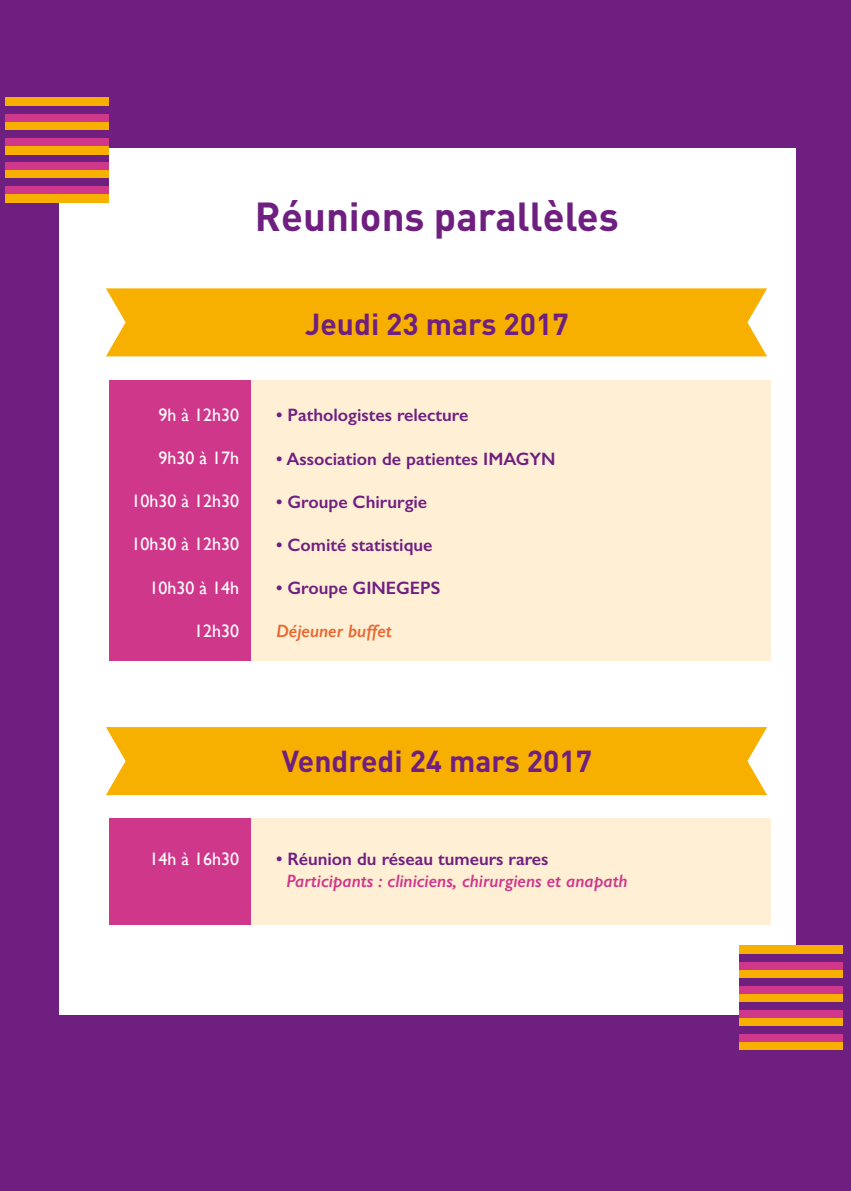
<style>
.page{position:relative;width:851px;height:1191px;background:#fff}
.page>*{position:absolute;margin:0;border:0;box-sizing:border-box;transform-origin:0 0}
.t1{font:700 40px "DIN";color:#6f1f80}
.t2{font:700 30px "DIN";color:#6f1f80}
.t3{font:600 18px "Gill Sans";color:#6f1f80}
.t4{font:18px "Gill Sans";color:#fff}
.t5{font:italic 600 18px "Gill Sans";color:#cf378a}
.t6{font:italic 600 18px "Gill Sans";color:#ea662e}
</style>
<div class="page">
<div style="left:0;top:0;width:850px;height:1191px;background:#6f1f80"></div>
<div style="left:59px;top:57px;width:736px;height:1080px;background:#fff"></div>
<div style="left:0;top:1015px;width:850px;height:176px;background:#6f1f80"></div>
<div style="left:0;top:0;width:850px;height:147px;background:#6f1f80"></div>
<div style="left:128px;top:380px;width:642px;height:280px;background:#ffefd5"></div>
<div style="left:222px;top:818px;width:548px;height:106px;background:#ffefd5"></div>
<div style="left:109px;top:380px;width:142px;height:280px;background:#cf378a"></div>
<div style="left:109px;top:818px;width:142px;height:106px;background:#cf378a"></div>
<div style="left:106px;top:288px;width:661px;height:69px;background:#f8b000"></div>
<div style="left:106px;top:727px;width:661px;height:69px;background:#f8b000"></div>
<div style="left:738px;top:1041px;width:104px;height:9px;background:#f8b000"></div>
<div style="left:738px;top:1033px;width:104px;height:8px;background:#cf378a"></div>
<div style="left:738px;top:1017px;width:104px;height:8px;background:#f8b000"></div>
<div style="left:738px;top:1009px;width:104px;height:8px;background:#cf378a"></div>
<div style="left:738px;top:1001px;width:104px;height:8px;background:#6f1f80"></div>
<div style="left:738px;top:993px;width:104px;height:8px;background:#f8b000"></div>
<div style="left:738px;top:985px;width:104px;height:8px;background:#cf378a"></div>
<div style="left:738px;top:977px;width:104px;height:8px;background:#6f1f80"></div>
<div style="left:738px;top:969px;width:104px;height:8px;background:#f8b000"></div>
<div style="left:738px;top:961px;width:104px;height:8px;background:#cf378a"></div>
<div style="left:738px;top:953px;width:104px;height:8px;background:#6f1f80"></div>
<div style="left:738px;top:945px;width:104px;height:8px;background:#f8b000"></div>
<div style="left:5px;top:194px;width:104px;height:8px;background:#f8b000"></div>
<div style="left:5px;top:186px;width:104px;height:8px;background:#cf378a"></div>
<div style="left:5px;top:178px;width:104px;height:8px;background:#6f1f80"></div>
<div style="left:5px;top:170px;width:104px;height:8px;background:#f8b000"></div>
<div style="left:5px;top:162px;width:104px;height:8px;background:#cf378a"></div>
<div style="left:5px;top:154px;width:104px;height:8px;background:#6f1f80"></div>
<div style="left:5px;top:146px;width:104px;height:8px;background:#f8b000"></div>
<div style="left:5px;top:138px;width:104px;height:8px;background:#cf378a"></div>
<div style="left:5px;top:122px;width:104px;height:8px;background:#f8b000"></div>
<div style="left:5px;top:114px;width:104px;height:8px;background:#cf378a"></div>
<div style="left:5px;top:98px;width:104px;height:8px;background:#f8b000"></div>
<h1 class="t1" style="left:255px;top:191px;width:365px">Réunions parallèles</h1>
<p class="t4" style="left:158px;top:404px;width:82px">9h à 12h30</p>
<p class="t4" style="left:158px;top:447px;width:82px">9h30 à 17h</p>
<p class="t4" style="left:131px;top:490px;width:109px">10h30 à 12h30</p>
<p class="t4" style="left:131px;top:533px;width:109px">10h30 à 12h30</p>
<p class="t4" style="left:149px;top:577px;width:91px">10h30 à 14h</p>
<p class="t4" style="left:194px;top:620px;width:46px">12h30</p>
<h2 class="t2" style="left:305px;top:305px;width:265px">Jeudi 23 mars 2017</h2>
<p class="t3" style="left:276px;top:404px;width:194px">• Pathologistes relecture</p>
<p class="t3" style="left:276px;top:447px;width:281px">• Association de patientes IMAGYN</p>
<p class="t3" style="left:276px;top:491px;width:153px">• Groupe Chirurgie</p>
<p class="t3" style="left:276px;top:534px;width:158px">• Comité statistique</p>
<p class="t3" style="left:276px;top:577px;width:166px">• Groupe GINEGEPS</p>
<p class="t6" style="left:276px;top:620px;width:117px">Déjeuner buffet</p>
<p class="t4" style="left:149px;top:848px;width:91px">14h à 16h30</p>
<h2 class="t2" style="left:282px;top:741px;width:312px">Vendredi 24 mars 2017</h2>
<p class="t3" style="left:276px;top:848px;width:274px">• Réunion du réseau tumeurs rares</p>
<p class="t5" style="left:286px;top:869px;width:343px">Participants : cliniciens, chirurgiens et anapath</p>
</div>
